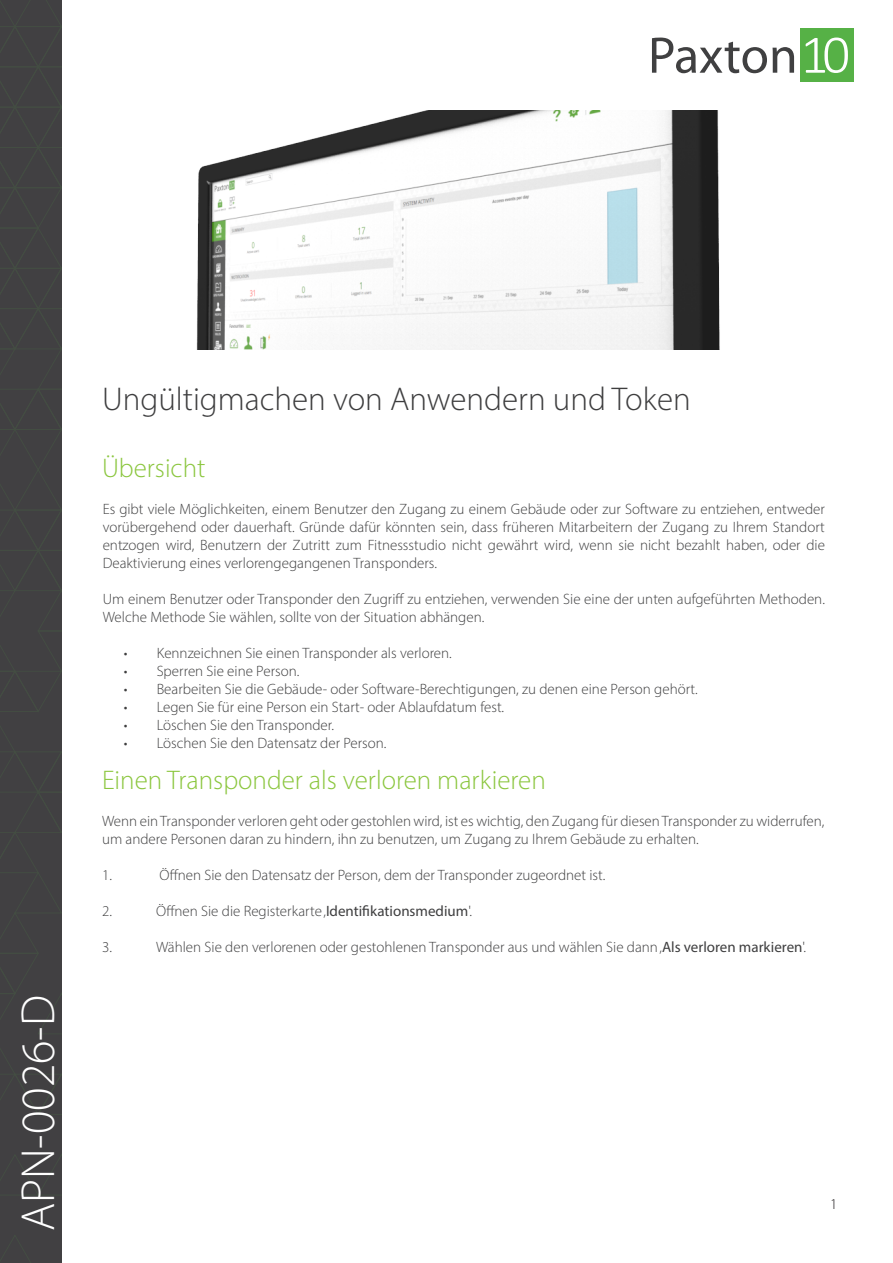
<style>
.page{position:relative;width:893px;height:1263px;background:#fff}
.page>*{position:absolute;margin:0;border:0;box-sizing:border-box;transform-origin:0 0}
.t1{font:300 48px "Myriad Pro";color:#fff}
.t2{font:300 33px "Myriad Pro";color:#3e3e3f}
.t3{font:300 27px "Myriad Pro";color:#8bc63e}
.Paragraph_Style_1{font:300 15px/18px "Myriad Pro";color:#3e3e3f}
.t4{font:300 15px "Myriad Pro";color:#231f20}
.s1{font-weight:400}
</style>
<div class="page">
<img style="left:61px;top:110px;width:659px;height:239px">
<div style="left:0;top:0;width:61px;height:1263px;background:#414042"></div>
<svg style="left:0;top:1235px;width:31px;height:28px"></svg>
<svg style="left:0;top:0;width:61px;height:1195px"></svg>
<div style="left:800px;top:29px;width:53px;height:53px;background:#56b146"></div>
<svg style="left:806px;top:38px;width:42px;height:35px"></svg>
<svg style="left:652px;top:38px;width:142px;height:35px"></svg>
<p class="t1" style="left:9px;top:1231px;width:238px;rotate:-90deg">APN-0026-D</p>
<p class="t2" style="left:102px;top:379px;width:590px">Ungültigmachen von Anwendern und Token</p>
<p class="t3" style="left:102px;top:452px;width:105px">Übersicht</p>
<p class="Paragraph_Style_1" style="left:103px;top:500px;width:724px;text-align:justify">Es gibt viele Möglichkeiten, einem Benutzer den Zugang zu einem Gebäude oder zur Software zu entziehen, entweder vorübergehend oder dauerhaft. Gründe dafür könnten sein, dass früheren Mitarbeitern der Zugang zu Ihrem Standort entzogen wird, Benutzern der Zutritt zum Fitnessstudio nicht gewährt wird, wenn sie nicht bezahlt haben, oder die Deaktivierung eines verlorengegangenen Transponders.</p>
<p class="Paragraph_Style_1" style="left:103px;top:590px;width:724px">Um einem Benutzer oder Transponder den Zugriff zu entziehen, verwenden Sie eine der unten aufgeführten Methoden.<br>Welche Methode Sie wählen, sollte von der Situation abhängen.</p>
<p class="Paragraph_Style_1" style="left:124px;top:644px;width:329px">• Kennzeichnen Sie einen Transponder als verloren.</p>
<p class="Paragraph_Style_1" style="left:124px;top:662px;width:177px">• Sperren Sie eine Person.</p>
<p class="Paragraph_Style_1" style="left:124px;top:680px;width:575px">• Bearbeiten Sie die Gebäude- oder Software-Berechtigungen, zu denen eine Person gehört.</p>
<p class="Paragraph_Style_1" style="left:124px;top:698px;width:382px">• Legen Sie für eine Person ein Start- oder Ablaufdatum fest.</p>
<p class="Paragraph_Style_1" style="left:124px;top:716px;width:212px">• Löschen Sie den Transponder.</p>
<p class="Paragraph_Style_1" style="left:124px;top:734px;width:264px">• Löschen Sie den Datensatz der Person.</p>
<p class="t3" style="left:102px;top:764px;width:445px">Einen Transponder als verloren markieren</p>
<p class="Paragraph_Style_1" style="left:102px;top:811px;width:724px">Wenn ein Transponder verloren geht oder gestohlen wird, ist es wichtig, den Zugang für diesen Transponder zu widerrufen, um andere Personen daran zu hindern, ihn zu benutzen, um Zugang zu Ihrem Gebäude zu erhalten.</p>
<p class="Paragraph_Style_1" style="left:102px;top:865px;width:11px">1.</p>
<p class="Paragraph_Style_1" style="left:159px;top:865px;width:448px">Öffnen Sie den Datensatz der Person, dem der Transponder zugeordnet ist.</p>
<p class="Paragraph_Style_1" style="left:102px;top:901px;width:11px">2.</p>
<p class="Paragraph_Style_1" style="left:156px;top:901px;width:317px">Öffnen Sie die Registerkarte ‚<span class="s1">Identifikationsmedium</span>'.</p>
<p class="Paragraph_Style_1" style="left:102px;top:937px;width:11px">3.</p>
<p class="Paragraph_Style_1" style="left:156px;top:937px;width:652px">Wählen Sie den verlorenen oder gestohlenen Transponder aus und wählen Sie dann ‚<span class="s1">Als verloren markieren</span>'.</p>
<p class="t4" style="left:830px;top:1195px;width:9px">1</p>
</div>
